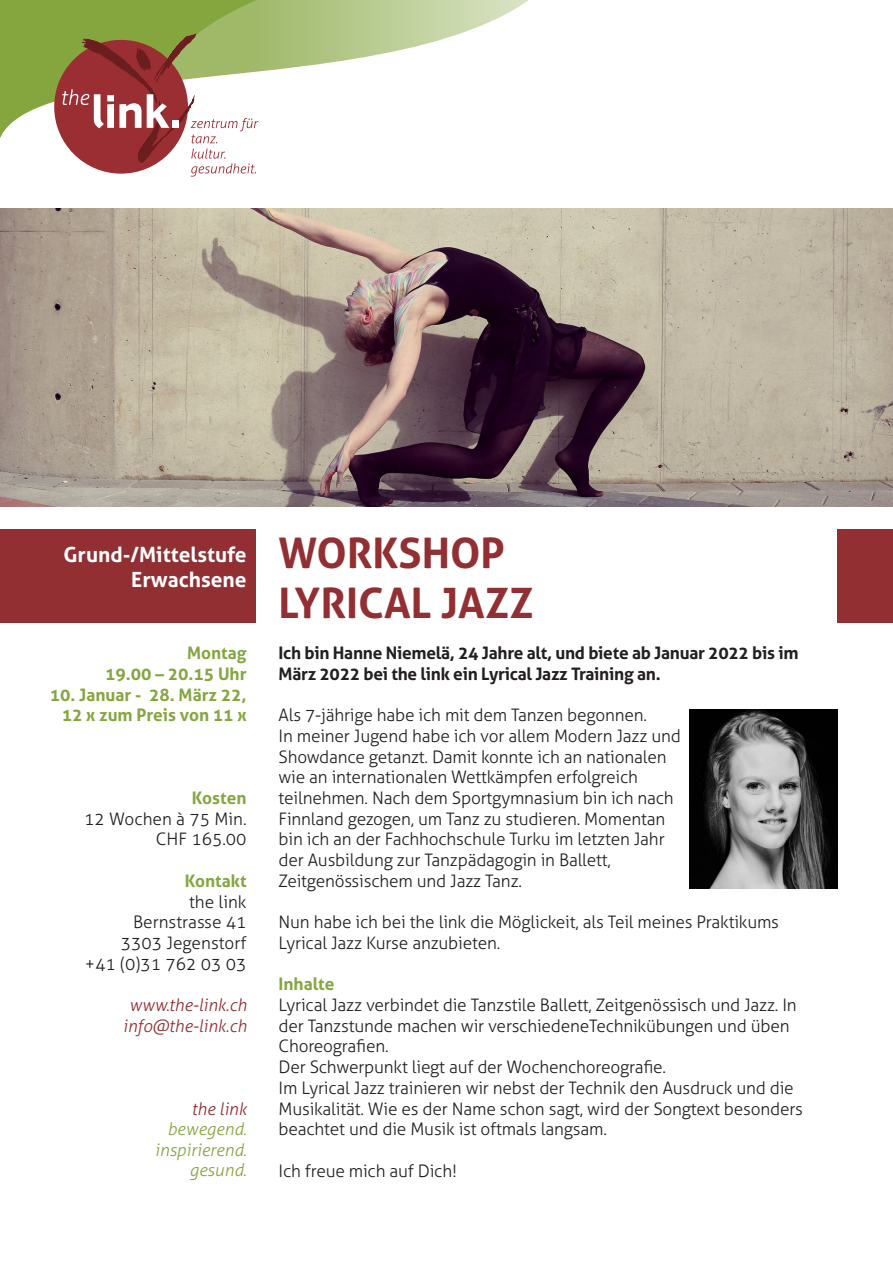
<style>
.page{position:relative;width:893px;height:1263px;background:#fff}
.page>*{position:absolute;margin:0;border:0;box-sizing:border-box;transform-origin:0 0}
.t1{font:700 42px "Aller";color:#912f33}
.t2{font:700 21px "Aller";color:#fff}
.t3{font:300 17.25px/20.7px "Aller";letter-spacing:-.01em;color:#231f20}
.t4{font:700 17.25px/20.7px "Aller";letter-spacing:-.015em;color:#231f20}
.t5{font:700 17.25px "Aller";color:#85a63f}
.t6{font:italic 300 17.25px "Aller";color:#912f33}
.t7{font:italic 300 17.25px "Aller";color:#85a63f}
</style>
<div class="page">
<svg style="left:0;top:0;width:529px;height:138px"></svg>
<svg style="left:62px;top:33px;width:196px;height:144px"></svg>
<div style="left:838px;top:529px;width:55px;height:94px;background:#912f33"></div>
<div style="left:0;top:529px;width:255px;height:94px;background:#912f33"></div>
<img style="left:0;top:208px;width:893px;height:298px">
<img style="left:690px;top:709px;width:148px;height:180px">
<p class="t2" style="left:64px;top:541px;width:185px">Grund-/Mittelstufe</p>
<p class="t2" style="left:131px;top:567px;width:117px">Erwachsene</p>
<p class="t5" style="left:187px;top:642px;width:61px">Montag</p>
<p class="t5" style="left:105px;top:663px;width:143px">19.00 – 20.15 Uhr</p>
<p class="t5" style="left:50px;top:684px;width:198px">10. Januar - 28. März 22,</p>
<p class="t5" style="left:62px;top:704px;width:186px">12 x zum Preis von 11 x</p>
<p class="t5" style="left:192px;top:787px;width:56px">Kosten</p>
<p class="t3" style="left:84px;top:808px;width:164px">12 Wochen à 75 Min.</p>
<p class="t3" style="left:156px;top:829px;width:92px">CHF 165.00</p>
<p class="t5" style="left:185px;top:870px;width:63px">Kontakt</p>
<p class="t3" style="left:189px;top:891px;width:59px">the link</p>
<p class="t3" style="left:133px;top:912px;width:115px">Bernstrasse 41</p>
<p class="t3" style="left:121px;top:932px;width:127px">3303 Jegenstorf</p>
<p class="t3" style="left:85px;top:953px;width:163px">+41 (0)31 762 03 03</p>
<p class="t6" style="left:129px;top:994px;width:119px">www.the-link.ch</p>
<p class="t6" style="left:123px;top:1015px;width:125px">info@the-link.ch</p>
<p class="t6" style="left:192px;top:1099px;width:57px">the link</p>
<p class="t7" style="left:167px;top:1119px;width:81px">bewegend.</p>
<p class="t7" style="left:155px;top:1139px;width:93px">inspirierend.</p>
<p class="t7" style="left:190px;top:1159px;width:59px">gesund.</p>
<p class="t1" style="left:279px;top:527px;width:228px">WORKSHOP</p>
<p class="t1" style="left:279px;top:577px;width:256px">LYRICAL JAZZ</p>
<p class="t4" style="left:279px;top:642px;width:522px">Ich bin Hanne Niemelä, 24 Jahre alt, und biete ab Januar 2022 bis im<br>März 2022 bei the link ein Lyrical Jazz Training an.</p>
<p class="t3" style="left:279px;top:705px;width:370px">Als 7-jährige habe ich mit dem Tanzen begonnen.</p>
<p class="t3" style="left:279px;top:725px;width:404px">In meiner Jugend habe ich vor allem Modern Jazz und</p>
<p class="t3" style="left:279px;top:746px;width:390px">Showdance getanzt. Damit konnte ich an nationalen</p>
<p class="t3" style="left:279px;top:767px;width:361px">wie an internationalen Wettkämpfen erfolgreich</p>
<p class="t3" style="left:279px;top:787px;width:397px">teilnehmen. Nach dem Sportgymnasium bin ich nach</p>
<p class="t3" style="left:279px;top:808px;width:388px">Finnland gezogen, um Tanz zu studieren. Momentan</p>
<p class="t3" style="left:279px;top:829px;width:388px">bin ich an der Fachhochschule Turku im letzten Jahr</p>
<p class="t3" style="left:279px;top:850px;width:334px">der Ausbildung zur Tanzpädagogin in Ballett,</p>
<p class="t3" style="left:279px;top:870px;width:245px">Zeitgenössischem und Jazz Tanz.</p>
<p class="t3" style="left:279px;top:912px;width:502px">Nun habe ich bei the link die Möglickeit, als Teil meines Praktikums<br>Lyrical Jazz Kurse anzubieten.</p>
<p class="t5" style="left:279px;top:973px;width:58px">Inhalte</p>
<p class="t3" style="left:279px;top:994px;width:520px">Lyrical Jazz verbindet die Tanzstile Ballett, Zeitgenössisch und Jazz. In der Tanzstunde machen wir verschiedeneTechnikübungen und üben<br>Choreografien.</p>
<p class="t3" style="left:279px;top:1057px;width:389px">Der Schwerpunkt liegt auf der Wochenchoreografie.</p>
<p class="t3" style="left:279px;top:1077px;width:526px">Im Lyrical Jazz trainieren wir nebst der Technik den Ausdruck und die<br>Musikalität. Wie es der Name schon sagt, wird der Songtext besonders beachtet und die Musik ist oftmals langsam.</p>
<p class="t3" style="left:279px;top:1160px;width:180px">Ich freue mich auf Dich!</p>
</div>
